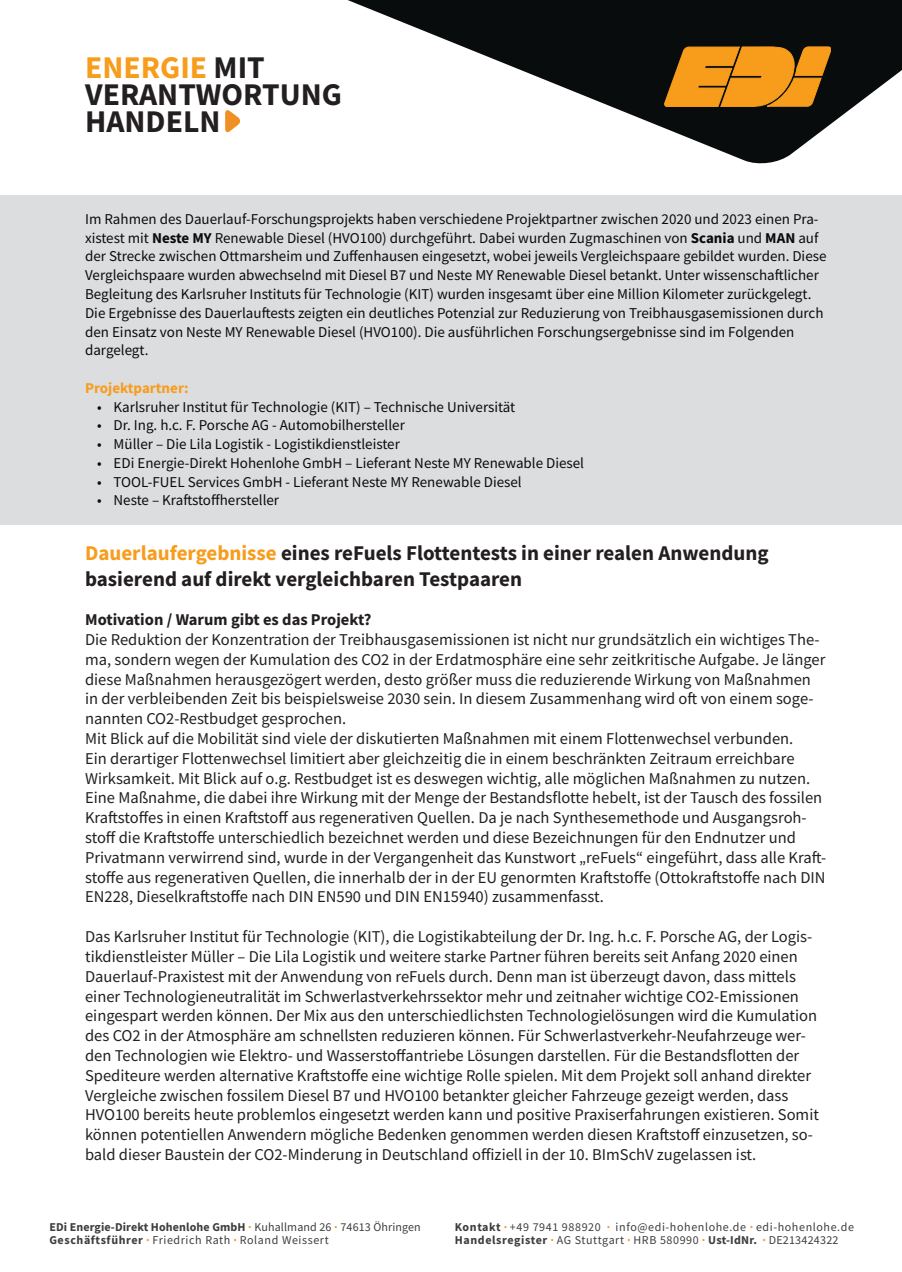
<style>
.page{position:relative;width:902px;height:1272px;background:#fff}
.page>*{position:absolute;margin:0;border:0;box-sizing:border-box;transform-origin:0 0}
.t1{font:700 31.65px/27.2px "Source Sans Pro";color:#231f20}
.t2{font:700 21px/25.2px "Source Sans Pro";color:#231f20}
.t3{font:16.5px/19.8px "Source Sans Pro";color:#231f20}
.t4{font:700 16.5px "Source Sans Pro";color:#231f20}
.t5{font:15px/18.8px "Source Sans Pro";color:#080c0c}
.t6{font:700 15px "Source Sans Pro";color:#f89c1c}
.t7{font:12px/13.5px "Source Sans Pro";letter-spacing:.05em;color:#3e3e3f}
.s1{color:#f89c1c}
.s2{font-weight:700}
</style>
<div class="page">
<div style="left:0;top:195px;width:901px;height:329px;background:#dcdddf"></div>
<svg style="left:348px;top:0;width:553px;height:164px;fill:#080c0c"></svg>
<svg style="left:664px;top:47px;width:166px;height:60px;background:#cf8319"></svg>
<svg style="left:225px;top:110px;width:15px;height:23px"></svg>
<h1 class="t1" style="left:85px;top:53px;width:258px"><span class="s1">ENERGIE</span> MIT<br>VERANTWORTUNG<br>HANDELN</h1>
<p class="t5" style="left:85px;top:209px;width:742px">Im Rahmen des Dauerlauf-Forschungsprojekts haben verschiedene Projektpartner zwischen 2020 und 2023 einen Pra&shy;xistest mit <span class="s2">Neste MY</span> Renewable Diesel (HVO100) durchgeführt. Dabei wurden Zugmaschinen von <span class="s2">Scania</span> und <span class="s2">MAN</span> auf der Strecke zwischen Ottmarsheim und Zuffenhausen eingesetzt, wobei jeweils Vergleichspaare gebildet wurden. Diese Vergleichspaare wurden abwechselnd mit Diesel B7 und Neste MY Renewable Diesel betankt. Unter wissenschaftlicher Begleitung des Karlsruher Instituts für Technologie (KIT) wurden insgesamt über eine Million Kilometer zurückgelegt.<br>Die Ergebnisse des Dauerlauftests zeigten ein deutliches Potenzial zur Reduzierung von Treibhausgasemissionen durch den Einsatz von Neste MY Renewable Diesel (HVO100). Die ausführlichen Forschungsergebnisse sind im Folgenden dargelegt.</p>
<p class="t6" style="left:85px;top:377px;width:105px">Projektpartner:</p>
<p class="t5" style="left:97px;top:397px;width:419px">• Karlsruher Institut für Technologie (KIT) – Technische Universität</p>
<p class="t5" style="left:97px;top:416px;width:309px">• Dr. Ing. h.c. F. Porsche AG - Automobilhersteller</p>
<p class="t5" style="left:97px;top:434px;width:304px">• Müller – Die Lila Logistik - Logistikdienstleister</p>
<p class="t5" style="left:97px;top:453px;width:488px">• EDi Energie-Direkt Hohenlohe GmbH – Lieferant Neste MY Renewable Diesel</p>
<p class="t5" style="left:97px;top:472px;width:426px">• TOOL-FUEL Services GmbH - Lieferant Neste MY Renewable Diesel</p>
<p class="t5" style="left:97px;top:491px;width:183px">• Neste – Kraftstoffhersteller</p>
<p class="t2" style="left:85px;top:540px;width:685px"><span class="s1">Dauerlaufergebnisse</span> eines reFuels Flottentests in einer realen Anwendung basierend auf direkt vergleichbaren Testpaaren</p>
<p class="t4" style="left:85px;top:608px;width:288px">Motivation / Warum gibt es das Projekt?</p>
<p class="t3" style="left:85px;top:629px;width:742px">Die Reduktion der Konzentration der Treibhausgasemissionen ist nicht nur grundsätzlich ein wichtiges The&shy;ma, sondern wegen der Kumulation des CO2 in der Erdatmosphäre eine sehr zeitkritische Aufgabe. Je länger diese Maßnahmen herausgezögert werden, desto größer muss die reduzierende Wirkung von Maßnahmen in der verbleibenden Zeit bis beispielsweise 2030 sein. In diesem Zusammenhang wird oft von einem soge&shy;nannten CO2-Restbudget gesprochen.<br>Mit Blick auf die Mobilität sind viele der diskutierten Maßnahmen mit einem Flottenwechsel verbunden.<br>Ein derartiger Flottenwechsel limitiert aber gleichzeitig die in einem beschränkten Zeitraum erreichbare Wirksamkeit. Mit Blick auf o.g. Restbudget ist es deswegen wichtig, alle möglichen Maßnahmen zu nutzen.<br>Eine Maßnahme, die dabei ihre Wirkung mit der Menge der Bestandsflotte hebelt, ist der Tausch des fossilen Kraftstoffes in einen Kraftstoff aus regenerativen Quellen. Da je nach Synthesemethode und Ausgangsroh&shy;stoff die Kraftstoffe unterschiedlich bezeichnet werden und diese Bezeichnungen für den Endnutzer und Privatmann verwirrend sind, wurde in der Vergangenheit das Kunstwort „reFuels“ eingeführt, dass alle Kraft&shy;stoffe aus regenerativen Quellen, die innerhalb der in der EU genormten Kraftstoffe (Ottokraftstoffe nach DIN EN228, Dieselkraftstoffe nach DIN EN590 und DIN EN15940) zusammenfasst.</p>
<p class="t3" style="left:85px;top:926px;width:735px">Das Karlsruher Institut für Technologie (KIT), die Logistikabteilung der Dr. Ing. h.c. F. Porsche AG, der Logis&shy;tikdienstleister Müller – Die Lila Logistik und weitere starke Partner führen bereits seit Anfang 2020 einen Dauerlauf-Praxistest mit der Anwendung von reFuels durch. Denn man ist überzeugt davon, dass mittels einer Technologieneutralität im Schwerlastverkehrssektor mehr und zeitnaher wichtige CO2-Emissionen eingespart werden können. Der Mix aus den unterschiedlichsten Technologielösungen wird die Kumulation des CO2 in der Atmosphäre am schnellsten reduzieren können. Für Schwerlastverkehr-Neufahrzeuge wer&shy;den Technologien wie Elektro- und Wasserstoffantriebe Lösungen darstellen. Für die Bestandsflotten der Spediteure werden alternative Kraftstoffe eine wichtige Rolle spielen. Mit dem Projekt soll anhand direkter Vergleiche zwischen fossilem Diesel B7 und HVO100 betankter gleicher Fahrzeuge gezeigt werden, dass HVO100 bereits heute problemlos eingesetzt werden kann und positive Praxiserfahrungen existieren. Somit können potentiellen Anwendern mögliche Bedenken genommen werden diesen Kraftstoff einzusetzen, so&shy;bald dieser Baustein der CO2-Minderung in Deutschland offiziell in der 10. BImSchV zugelassen ist.</p>
<p class="t7" style="left:49px;top:1219px;width:373px"><span class="s2">EDi Energie-Direkt Hohenlohe GmbH</span> <sup>.</sup> Kuhallmand 26 <sup>.</sup> 74613 Öhringen<br><span class="s2">Geschäftsführer</span> <sup>.</sup> Friedrich Rath <sup>.</sup> Roland Weissert</p>
<p class="t7" style="left:455px;top:1219px;width:400px"><span class="s2">Kontakt</span> <sup>.</sup> +49 7941 988920 <sup>.</sup> info@edi-hohenlohe.de <sup>.</sup> edi-hohenlohe.de<br><span class="s2">Handelsregister</span> <sup>.</sup> AG Stuttgart <sup>.</sup> HRB 580990 <sup>.</sup> <span class="s2">Ust-IdNr.</span> <sup>.</sup> DE213424322</p>
</div>
